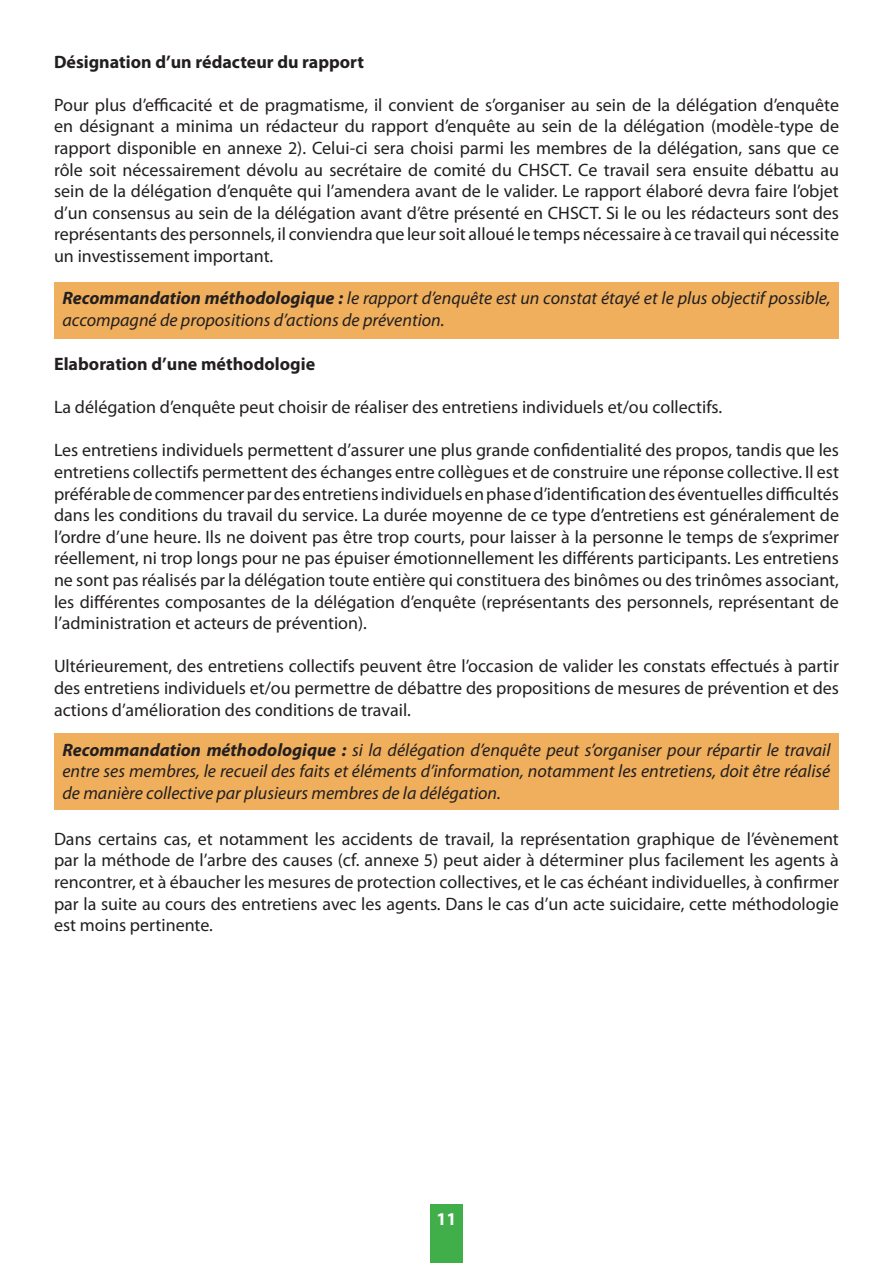
<style>
.page{position:relative;width:893px;height:1263px;background:#fff}
.page>*{position:absolute;margin:0;border:0;box-sizing:border-box;transform-origin:0 0}
.Texte{font:18px/21.6px "Myriad Pro";color:#231f20;text-align:justify}
.Texte_Italique{font:italic 18px/21.6px "Myriad Pro";color:#231f20}
.Texte-2{font:700 18px "Myriad Pro";color:#231f20}
.t1{font:700 18px "Myriad Pro";color:#fff}
.s1{font-weight:700}
</style>
<div class="page">
<div style="left:430px;top:1204px;width:33px;height:59px;background:#40ae49"></div>
<div style="left:54px;top:282px;width:785px;height:57px;background:#efaf5d"></div>
<div style="left:54px;top:733px;width:785px;height:77px;background:#efaf5d"></div>
<p class="Texte-2" style="left:54px;top:50px;width:312px">Désignation d’un rédacteur du rapport</p>
<p class="Texte" style="left:54px;top:94px;width:786px">Pour plus d’efficacité et de pragmatisme, il convient de s’organiser au sein de la délégation d’enquête en désignant a minima un rédacteur du rapport d’enquête au sein de la délégation (modèle-type de rapport disponible en annexe 2). Celui-ci sera choisi parmi les membres de la délégation, sans que ce rôle soit nécessairement dévolu au secrétaire de comité du CHSCT. Ce travail sera ensuite débattu au sein de la délégation d’enquête qui l’amendera avant de le valider. Le rapport élaboré devra faire l’objet d’un consensus au sein de la délégation avant d’être présenté en CHSCT. Si le ou les rédacteurs sont des représentants des personnels, il conviendra que leur soit alloué le temps nécessaire à ce travail qui nécessite un investissement important.</p>
<p class="Texte_Italique" style="left:63px;top:287px;width:769px"><span class="s1">Recommandation méthodologique :</span> le rapport d’enquête est un constat étayé et le plus objectif possible, accompagné de propositions d’actions de prévention.</p>
<p class="Texte-2" style="left:54px;top:352px;width:263px">Elaboration d’une méthodologie</p>
<p class="Texte" style="left:54px;top:396px;width:670px">La délégation d’enquête peut choisir de réaliser des entretiens individuels et/ou collectifs.</p>
<p class="Texte" style="left:54px;top:439px;width:786px">Les entretiens individuels permettent d’assurer une plus grande confidentialité des propos, tandis que les entretiens collectifs permettent des échanges entre collègues et de construire une réponse collective. Il est préférable de commencer par des entretiens individuels en phase d’identification des éventuelles difficultés dans les conditions du travail du service. La durée moyenne de ce type d’entretiens est généralement de l’ordre d’une heure. Ils ne doivent pas être trop courts, pour laisser à la personne le temps de s’exprimer réellement, ni trop longs pour ne pas épuiser émotionnellement les différents participants. Les entretiens ne sont pas réalisés par la délégation toute entière qui constituera des binômes ou des trinômes associant, les différentes composantes de la délégation d’enquête (représentants des personnels, représentant de l’administration et acteurs de prévention).</p>
<p class="Texte" style="left:54px;top:655px;width:786px">Ultérieurement, des entretiens collectifs peuvent être l’occasion de valider les constats effectués à partir des entretiens individuels et/ou permettre de débattre des propositions de mesures de prévention et des actions d’amélioration des conditions de travail.</p>
<p class="Texte_Italique" style="left:63px;top:738px;width:769px;text-align:justify"><span class="s1">Recommandation méthodologique :</span> si la délégation d’enquête peut s’organiser pour répartir le travail entre ses membres, le recueil des faits et éléments d’information, notamment les entretiens, doit être réalisé de manière collective par plusieurs membres de la délégation.</p>
<p class="Texte" style="left:54px;top:828px;width:786px">Dans certains cas, et notamment les accidents de travail, la représentation graphique de l’évènement par la méthode de l’arbre des causes (cf. annexe 5) peut aider à déterminer plus facilement les agents à rencontrer, et à ébaucher les mesures de protection collectives, et le cas échéant individuelles, à confirmer par la suite au cours des entretiens avec les agents. Dans le cas d’un acte suicidaire, cette méthodologie est moins pertinente.</p>
<p class="t1" style="left:436px;top:1208px;width:21px">11</p>
</div>
